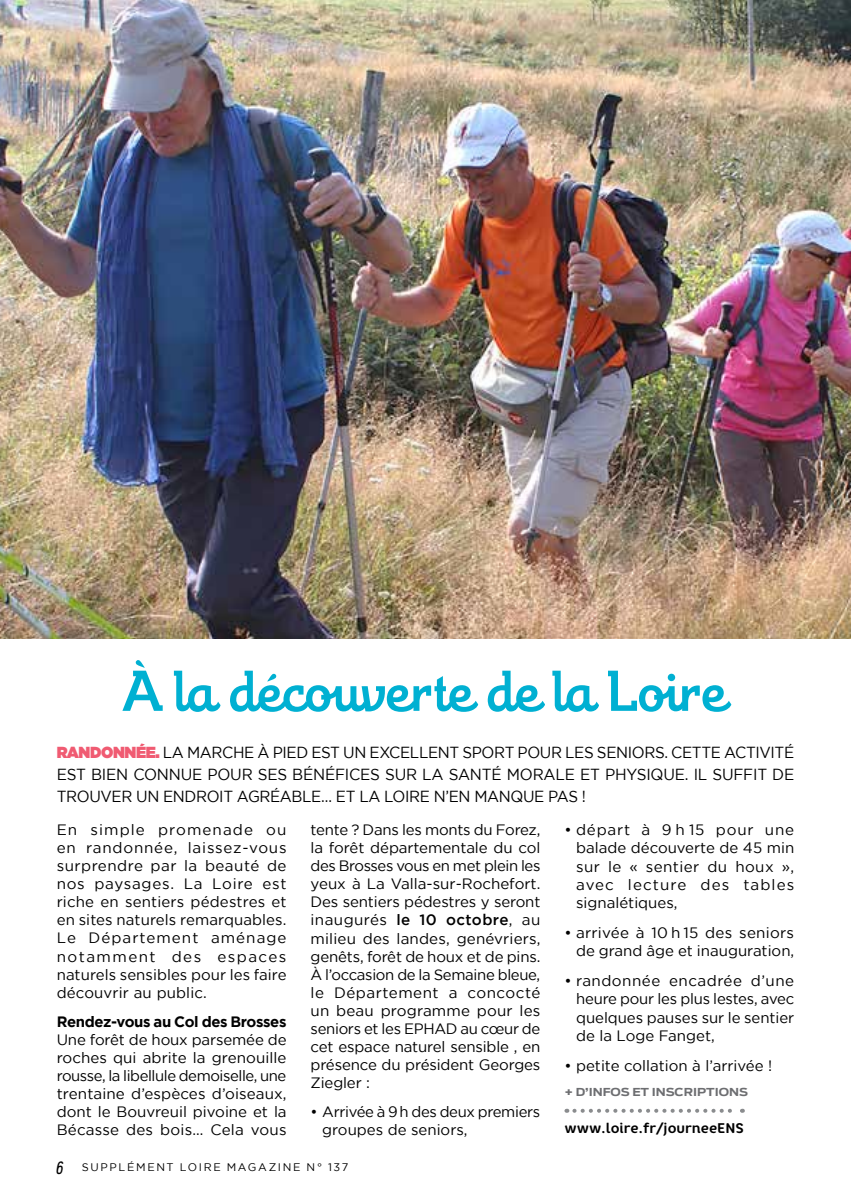
<style>
.page{position:relative;width:851px;height:1191px;background:#fff}
.page>*{position:absolute;margin:0;border:0;box-sizing:border-box;transform-origin:0 0}
.t1{font:56px "Theorem";letter-spacing:.01em;color:#00b0d2}
.t2{font:16px/22px "Gotham";letter-spacing:-.025em;color:#000;text-align:justify;scale:.95 1}
.t3{font:15px/18px "Gotham";color:#000;text-align:justify}
.t4{font:15px/18px "Gotham";letter-spacing:-.02em;color:#000}
.t5{font:700 15px "Gotham";letter-spacing:-.025em;color:#000}
.t6{font:700 14px "Core Rhino 65";color:#000}
.t7{font:11px "Gotham";letter-spacing:.15em;color:#000}
.t8{font:700 11px "Antenna";color:#6d6e71;scale:1.1 1}
.s1{font-weight:900;color:#f05b72}
.s2{font-weight:500}
.s3{font-family:"Rockeby Sc Two";font-weight:900;font-size:16px}
</style>
<div class="page">
<img style="left:0;top:0;width:850px;height:638px">
<svg style="left:574px;top:1108px;width:168px;height:4px"></svg>
<h1 class="t1" style="left:123px;top:657px;width:605px">À la découverte de la Loire</h1>
<p class="t2" style="left:57px;top:740px;width:777px"><span class="s1">RANDONNÉE.</span> LA MARCHE À PIED EST UN EXCELLENT SPORT POUR LES SENIORS. CETTE ACTIVITÉ EST BIEN CONNUE POUR SES BÉNÉFICES SUR LA SANTÉ MORALE ET PHYSIQUE. IL SUFFIT DE TROUVER UN ENDROIT AGRÉABLE… ET LA LOIRE N’EN MANQUE PAS !</p>
<p class="t3" style="left:57px;top:820px;width:231px">En simple promenade ou en randonnée, laissez-vous surprendre par la beauté de nos paysages. La Loire est riche en sentiers pédestres et en sites naturels remarquables.<br>Le Département aménage notamment des espaces naturels sensibles pour les faire découvrir au public.</p>
<p class="t5" style="left:57px;top:1011px;width:231px">Rendez-vous au Col des Brosses</p>
<p class="t3" style="left:57px;top:1030px;width:231px">Une forêt de houx parsemée de roches qui abrite la grenouille rousse, la libellule demoiselle, une trentaine d’espèces d’oiseaux, dont le Bouvreuil pivoine et la Bécasse des bois… Cela vous</p>
<p class="t3" style="left:310px;top:820px;width:231px">tente ? Dans les monts du Forez, la forêt départementale du col des Brosses vous en met plein les yeux à La Valla-sur-Rochefort.<br>Des sentiers pédestres y seront inaugurés <span class="s2">le 10 octobre</span>, au milieu des landes, genévriers, genêts, forêt de houx et de pins.<br>À l’occasion de la Semaine bleue, le Département a concocté un beau programme pour les seniors et les EPHAD au cœur de cet espace naturel sensible , en présence du président Georges Ziegler :</p>
<p class="t4" style="left:322px;top:1102px;width:219px;text-indent:-12px">• Arrivée à 9h des deux premiers groupes de seniors,</p>
<p class="t7" style="left:56px;top:1159px;width:294px"><span class="s3">6</span> SUPPLÉMENT LOIRE MAGAZINE N° 137</p>
<p class="t3" style="left:576px;top:820px;width:220px;text-indent:-12px">• départ à 9 h 15 pour une balade découverte de 45 min sur le « sentier du houx », avec lecture des tables signalétiques,</p>
<p class="t3" style="left:564px;top:923px;width:231px;text-align:right">• arrivée à 10 h 15 des seniors de grand âge et inauguration,</p>
<p class="t3" style="left:576px;top:971px;width:220px;text-indent:-12px">• randonnée encadrée d’une heure pour les plus lestes, avec quelques pauses sur le sentier de la Loge Fanget,</p>
<p class="t3" style="left:564px;top:1056px;width:209px">• petite collation à l’arrivée !</p>
<p class="t8" style="left:564px;top:1085px;width:168px">+ D’INFOS ET INSCRIPTIONS</p>
<p class="t6" style="left:564px;top:1119px;width:181px">www.loire.fr/journeeENS</p>
</div>
